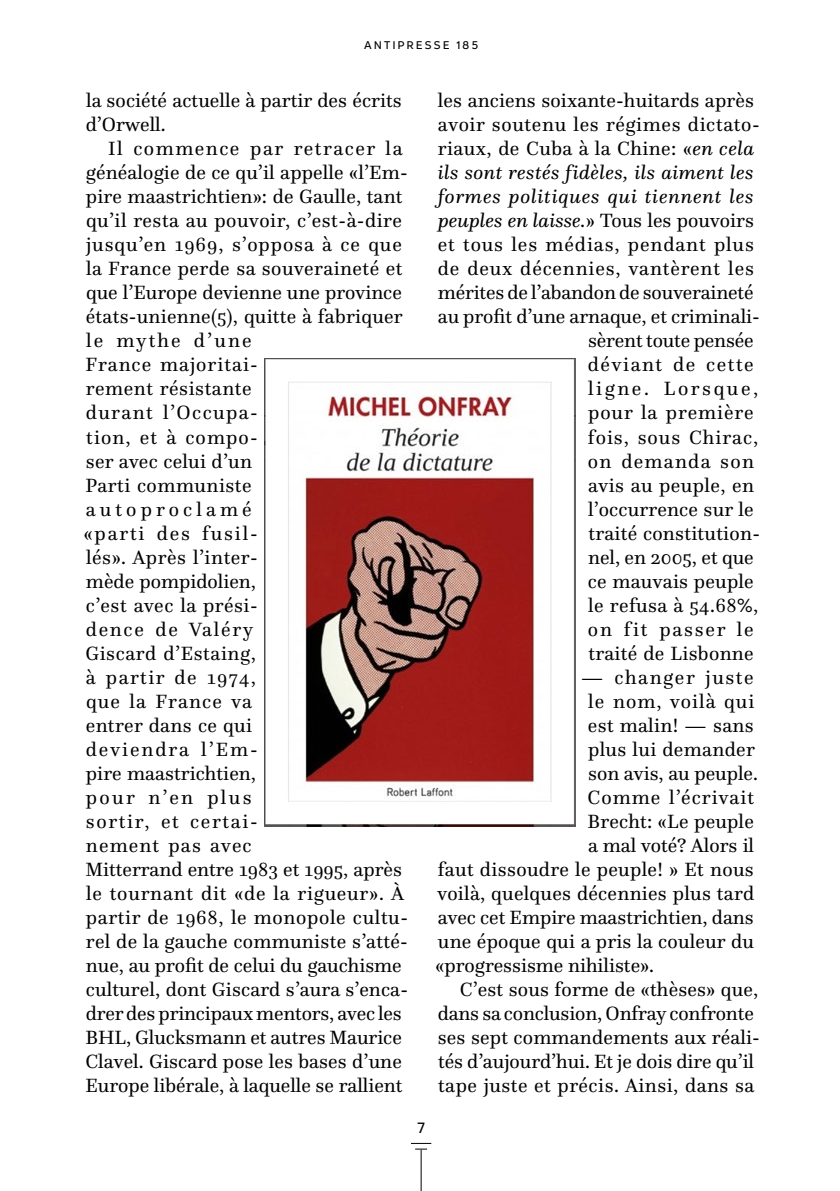
<style>
.page{position:relative;width:840px;height:1191px;background:#fff}
.page>*{position:absolute;margin:0;border:0;box-sizing:border-box;transform-origin:0 0}
.t1{font:20px/24px "Questa";letter-spacing:.015em;color:#000}
.t2{font:20px "Questa";letter-spacing:-.005em;color:#000}
.t3{font:20px "Questa";letter-spacing:.045em;color:#000}
.t4{font:20px "Questa";letter-spacing:.05em;color:#000}
.t5{font:italic 20px "Questa";letter-spacing:.02em;color:#000}
.t6{font:italic 20px "Questa";color:#000}
.t7{font:italic 20px "Questa";letter-spacing:.04em;color:#000}
.t8{font:20px "Questa";letter-spacing:.13em;color:#000}
.t9{font:16px "Leto Text Sans";color:#000}
.t10{font:12px "Leto Text Sans";letter-spacing:.145em;color:#000}
.s1{font-style:italic}
.s2{font-style:normal}
</style>
<div class="page">
<img style="left:264px;top:359px;width:311px;height:467px">
<hr style="left:420px;top:1149px;width:1px;height:42px;background:#000">
<svg style="left:411px;top:1142px;width:20px;height:7px"></svg>
<p class="t10" style="left:363px;top:38px;width:116px">ANTIPRESSE 185</p>
<p class="t1" style="left:86px;top:88px;width:317px">la société actuelle à partir des écrits d’Orwell.</p>
<p class="t1" style="left:84px;top:136px;width:326px;text-indent:24px">Il commence par retracer la généalogie de ce qu’il appelle «l’Em&shy;pire maastrichtien»: de Gaulle, tant qu’il resta au pouvoir, c’est-à-dire jusqu’en 1969, s’opposa à ce que la France perde sa souveraineté et que l’Europe devienne une province états-unienne(5), quitte à fabriquer le mythe d’une<br>France majoritai-<br>rement résistante<br>durant l’Occupa-<br>tion, et à compo-<br>ser avec celui d’un<br>Parti communiste autoproclamé<br>«parti des fusil-<br>lés». Après l’inter-<br>mède pompidolien,<br>c’est avec la prési-<br>dence de Valéry<br>Giscard d’Estaing,<br>à partir de 1974,<br>que la France va<br>entrer dans ce qui<br>deviendra l’Em-<br>pire maastrichtien,<br>pour n’en plus<br>sortir, et certai-<br>nement pas avec<br>Mitterrand entre 1983 et 1995, après le tournant dit «de la rigueur». À partir de 1968, le monopole cultu&shy;rel de la gauche communiste s’atté&shy;nue, au profit de celui du gauchisme culturel, dont Giscard s’aura s’enca&shy;drer des principaux mentors, avec les<br>BHL, Glucksmann et autres Maurice<br>Clavel. Giscard pose les bases d’une<br>Europe libérale, à laquelle se rallient</p>
<p class="t1" style="left:437px;top:88px;width:317px">les anciens soixante-huitards après</p>
<p class="t1" style="left:437px;top:112px;width:323px">avoir soutenu les régimes dictato-</p>
<p class="t1" style="left:437px;top:136px;width:318px">riaux, de Cuba à la Chine: «<span class="s1">en cela</span></p>
<p class="t5" style="left:437px;top:160px;width:317px">ils sont restés fidèles, ils aiment les</p>
<p class="t7" style="left:438px;top:184px;width:317px">formes politiques qui tiennent les</p>
<p class="t6" style="left:438px;top:208px;width:317px">peuples en laisse.<span class="s2">» Tous les pouvoirs</span></p>
<p class="t3" style="left:437px;top:232px;width:317px">et tous les médias, pendant plus</p>
<p class="t3" style="left:437px;top:256px;width:317px">de deux décennies, vantèrent les</p>
<p class="t2" style="left:437px;top:280px;width:317px">mérites de l’abandon de souveraineté</p>
<p class="t1" style="left:437px;top:304px;width:323px">au profit d’une arnaque, et criminali-</p>
<p class="t2" style="left:587px;top:328px;width:167px">sèrent toute pensée</p>
<p class="t1" style="left:587px;top:352px;width:167px">déviant de cette</p>
<p class="t8" style="left:588px;top:376px;width:171px">ligne. Lorsque,</p>
<p class="t4" style="left:587px;top:400px;width:167px">pour la première</p>
<p class="t4" style="left:587px;top:424px;width:172px">fois, sous Chirac,</p>
<p class="t1" style="left:587px;top:448px;width:167px">on demanda son</p>
<p class="t1" style="left:587px;top:472px;width:167px">avis au peuple, en</p>
<p class="t1" style="left:588px;top:496px;width:167px">l’occurrence sur le</p>
<p class="t1" style="left:588px;top:520px;width:173px">traité constitution-</p>
<p class="t1" style="left:587px;top:544px;width:167px">nel, en 2005, et que</p>
<p class="t1" style="left:587px;top:568px;width:167px">ce mauvais peuple</p>
<p class="t1" style="left:588px;top:592px;width:171px">le refusa à 54.68%,</p>
<p class="t1" style="left:587px;top:616px;width:167px">on fit passer le</p>
<p class="t1" style="left:588px;top:640px;width:167px">traité de Lisbonne</p>
<p class="t1" style="left:580px;top:664px;width:174px">— changer juste</p>
<p class="t1" style="left:588px;top:688px;width:167px">le nom, voilà qui</p>
<p class="t1" style="left:587px;top:712px;width:167px">est malin! — sans</p>
<p class="t1" style="left:587px;top:736px;width:168px">plus lui demander</p>
<p class="t1" style="left:587px;top:760px;width:171px">son avis, au peuple.</p>
<p class="t4" style="left:587px;top:784px;width:168px">Comme l’écrivait</p>
<p class="t1" style="left:587px;top:808px;width:168px">Brecht: «Le peuple</p>
<p class="t1" style="left:587px;top:832px;width:167px">a mal voté? Alors il</p>
<p class="t1" style="left:437px;top:856px;width:317px">faut dissoudre le peuple! » Et nous</p>
<p class="t1" style="left:437px;top:880px;width:318px">voilà, quelques décennies plus tard</p>
<p class="t1" style="left:437px;top:904px;width:317px">avec cet Empire maastrichtien, dans</p>
<p class="t1" style="left:437px;top:928px;width:317px">une époque qui a pris la couleur du</p>
<p class="t1" style="left:435px;top:952px;width:220px">«progressisme nihiliste».</p>
<p class="t1" style="left:459px;top:976px;width:300px">C’est sous forme de «thèses» que,</p>
<p class="t2" style="left:437px;top:1000px;width:317px">dans sa conclusion, Onfray confronte</p>
<p class="t1" style="left:437px;top:1024px;width:323px">ses sept commandements aux réali-</p>
<p class="t1" style="left:438px;top:1048px;width:317px">tés d’aujourd’hui. Et je dois dire qu’il</p>
<p class="t1" style="left:438px;top:1072px;width:318px">tape juste et précis. Ainsi, dans sa</p>
<p class="t9" style="left:417px;top:1118px;width:10px">7</p>
</div>
